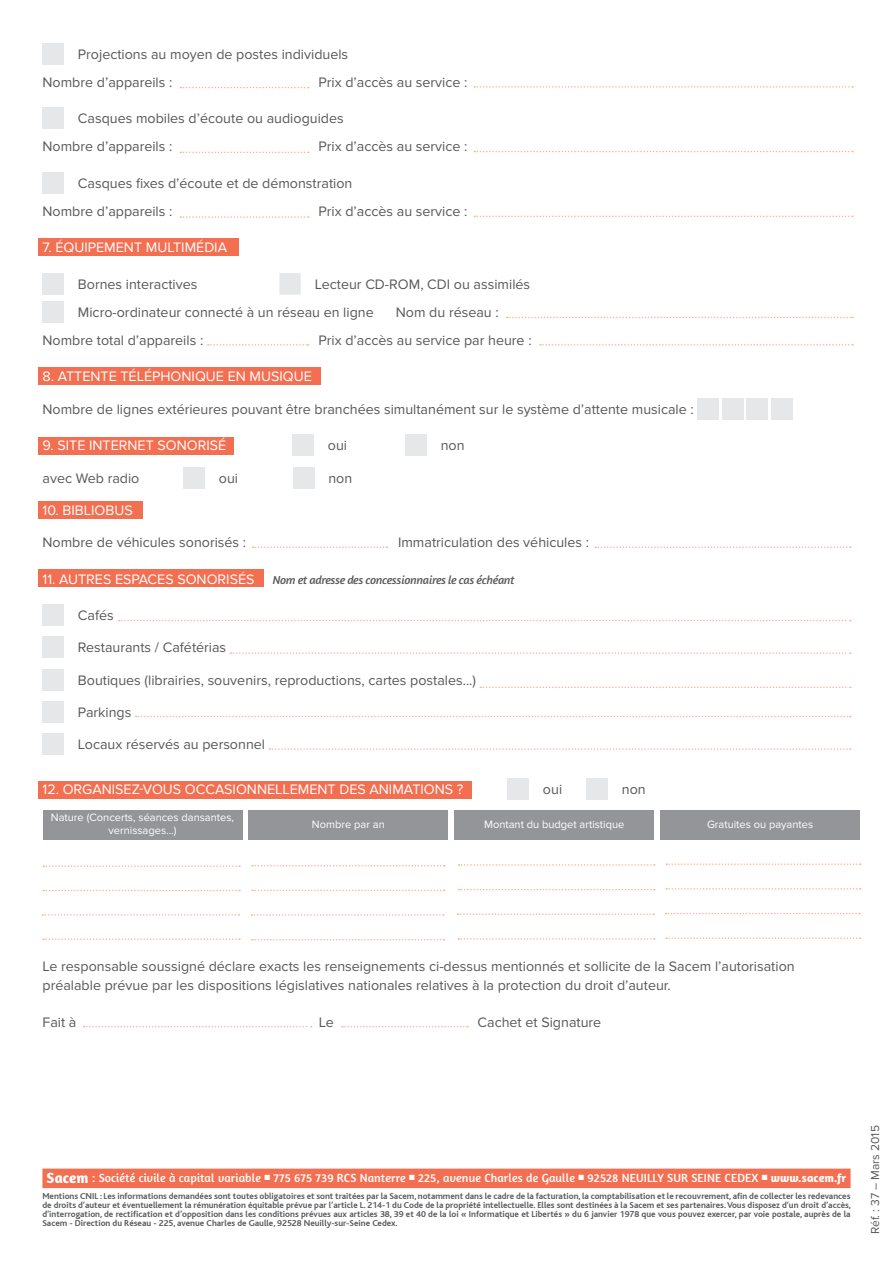
<style>
.page{position:relative;width:893px;height:1263px;background:#fff}
.page>*{position:absolute;margin:0;border:0;box-sizing:border-box;transform-origin:0 0}
.t1{font:14.25px/28px "Proxima Nova";color:#57585a}
.t2{font:14.25px "Proxima Nova";color:#fff}
.t3{font:12px "Amaranth";letter-spacing:.01em;color:#fff}
.t4{font:italic 12px "Amaranth";letter-spacing:-.02em;color:#57585a}
.t5{font:12px "Proxima Nova";color:#57585a}
.t6{font:11.1px/13.4px "Proxima Nova";color:#fff;text-align:center}
.t7{font:700 9px/9px "Bliss";color:#57585a;text-align:justify}
.s1{font-weight:700;font-size:15px}
.s2{font-weight:700}
</style>
<div class="page">
<div style="left:38px;top:239px;width:201px;height:17px;background:#f36f51"></div>
<div style="left:38px;top:781px;width:434px;height:17px;background:#f36f51"></div>
<div style="left:38px;top:569px;width:226px;height:18px;background:#f36f51"></div>
<div style="left:38px;top:501px;width:105px;height:18px;background:#f36f51"></div>
<div style="left:38px;top:437px;width:196px;height:18px;background:#f36f51"></div>
<div style="left:38px;top:367px;width:283px;height:18px;background:#f36f51"></div>
<div style="left:42px;top:1168px;width:808px;height:20px;background:#f36f51"></div>
<svg style="left:119px;top:620px;width:732px;height:1px"></svg>
<svg style="left:230px;top:652px;width:621px;height:2px"></svg>
<svg style="left:480px;top:687px;width:371px;height:1px"></svg>
<svg style="left:136px;top:716px;width:715px;height:1px"></svg>
<svg style="left:269px;top:748px;width:582px;height:2px"></svg>
<svg style="left:342px;top:1026px;width:126px;height:1px"></svg>
<svg style="left:84px;top:1026px;width:228px;height:1px"></svg>
<div style="left:43px;top:810px;width:199px;height:29px;background:#939598"></div>
<div style="left:248px;top:810px;width:200px;height:29px;background:#939598"></div>
<div style="left:454px;top:810px;width:200px;height:29px;background:#939598"></div>
<div style="left:660px;top:810px;width:200px;height:29px;background:#939598"></div>
<svg style="left:43px;top:865px;width:197px;height:2px"></svg>
<svg style="left:252px;top:865px;width:193px;height:1px"></svg>
<svg style="left:458px;top:864px;width:197px;height:2px"></svg>
<svg style="left:666px;top:863px;width:195px;height:2px"></svg>
<svg style="left:43px;top:890px;width:197px;height:1px"></svg>
<svg style="left:252px;top:890px;width:193px;height:1px"></svg>
<svg style="left:458px;top:889px;width:197px;height:1px"></svg>
<svg style="left:666px;top:888px;width:195px;height:2px"></svg>
<svg style="left:43px;top:914px;width:196px;height:2px"></svg>
<svg style="left:251px;top:914px;width:193px;height:2px"></svg>
<svg style="left:458px;top:913px;width:196px;height:2px"></svg>
<svg style="left:665px;top:913px;width:195px;height:1px"></svg>
<svg style="left:43px;top:938px;width:197px;height:2px"></svg>
<svg style="left:252px;top:939px;width:192px;height:1px"></svg>
<svg style="left:458px;top:938px;width:197px;height:2px"></svg>
<svg style="left:666px;top:937px;width:195px;height:2px"></svg>
<svg style="left:595px;top:546px;width:256px;height:2px"></svg>
<svg style="left:253px;top:546px;width:134px;height:2px"></svg>
<svg style="left:180px;top:87px;width:129px;height:1px"></svg>
<svg style="left:474px;top:86px;width:379px;height:2px"></svg>
<svg style="left:180px;top:152px;width:129px;height:1px"></svg>
<svg style="left:474px;top:151px;width:379px;height:1px"></svg>
<svg style="left:180px;top:216px;width:129px;height:2px"></svg>
<svg style="left:474px;top:216px;width:379px;height:1px"></svg>
<svg style="left:208px;top:344px;width:101px;height:2px"></svg>
<svg style="left:540px;top:344px;width:313px;height:2px"></svg>
<div style="left:43px;top:43px;width:21px;height:22px;background:#e6e7e9"></div>
<div style="left:43px;top:108px;width:21px;height:21px;background:#e6e7e9"></div>
<div style="left:43px;top:172px;width:21px;height:22px;background:#e6e7e9"></div>
<div style="left:43px;top:273px;width:21px;height:22px;background:#e6e7e9"></div>
<svg style="left:279px;top:273px;width:22px;height:22px"></svg>
<div style="left:43px;top:301px;width:21px;height:22px;background:#e6e7e9"></div>
<div style="left:697px;top:398px;width:22px;height:21px;background:#e6e7e9"></div>
<div style="left:722px;top:398px;width:21px;height:21px;background:#e6e7e9"></div>
<div style="left:747px;top:398px;width:21px;height:21px;background:#e6e7e9"></div>
<div style="left:771px;top:398px;width:22px;height:21px;background:#e6e7e9"></div>
<div style="left:292px;top:434px;width:22px;height:22px;background:#e6e7e9"></div>
<div style="left:405px;top:434px;width:22px;height:22px;background:#e6e7e9"></div>
<div style="left:184px;top:467px;width:21px;height:21px;background:#e6e7e9"></div>
<div style="left:293px;top:467px;width:21px;height:21px;background:#e6e7e9"></div>
<div style="left:43px;top:604px;width:21px;height:22px;background:#e6e7e9"></div>
<div style="left:43px;top:636px;width:21px;height:22px;background:#e6e7e9"></div>
<div style="left:43px;top:669px;width:21px;height:21px;background:#e6e7e9"></div>
<div style="left:43px;top:701px;width:21px;height:22px;background:#e6e7e9"></div>
<div style="left:43px;top:733px;width:21px;height:22px;background:#e6e7e9"></div>
<div style="left:508px;top:778px;width:21px;height:22px;background:#e6e7e9"></div>
<div style="left:586px;top:778px;width:22px;height:22px;background:#e6e7e9"></div>
<svg style="left:507px;top:317px;width:346px;height:1px"></svg>
<p class="t1" style="left:43px;top:40px;width:307px;text-indent:35px">Projections au moyen de postes individuels<br>Nombre d’appareils :</p>
<p class="t1" style="left:319px;top:68px;width:150px">Prix d’accès au service :</p>
<p class="t1" style="left:43px;top:105px;width:303px;text-indent:35px">Casques mobiles d’écoute ou audioguides<br>Nombre d’appareils :</p>
<p class="t1" style="left:319px;top:133px;width:150px">Prix d’accès au service :</p>
<p class="t1" style="left:43px;top:169px;width:311px;text-indent:35px">Casques fixes d’écoute et de démonstration<br>Nombre d’appareils :</p>
<p class="t1" style="left:319px;top:197px;width:150px">Prix d’accès au service :</p>
<p class="t2" style="left:43px;top:239px;width:186px">7. ÉQUIPEMENT MULTIMÉDIA</p>
<p class="t1" style="left:78px;top:270px;width:121px">Bornes interactives</p>
<p class="t1" style="left:78px;top:270px;width:454px;text-indent:237px">Lecteur CD-ROM, CDI ou assimilés<br>Micro-ordinateur connecté à un réseau en ligne</p>
<p class="t1" style="left:396px;top:298px;width:104px">Nom du réseau :</p>
<p class="t1" style="left:43px;top:326px;width:162px">Nombre total d’appareils :</p>
<p class="t1" style="left:319px;top:326px;width:215px">Prix d’accès au service par heure :</p>
<p class="t2" style="left:43px;top:369px;width:271px">8. ATTENTE TÉLÉPHONIQUE EN MUSIQUE</p>
<p class="t1" style="left:43px;top:395px;width:653px">Nombre de lignes extérieures pouvant être branchées simultanément sur le système d’attente musicale :</p>
<p class="t2" style="left:43px;top:437px;width:185px">9. SITE INTERNET SONORISÉ</p>
<p class="t1" style="left:328px;top:432px;width:21px">oui</p>
<p class="t1" style="left:441px;top:432px;width:25px">non</p>
<p class="t1" style="left:43px;top:464px;width:98px">avec Web radio</p>
<p class="t1" style="left:219px;top:464px;width:21px">oui</p>
<p class="t1" style="left:328px;top:464px;width:25px">non</p>
<p class="t2" style="left:43px;top:502px;width:92px">10. BIBLIOBUS</p>
<p class="t1" style="left:43px;top:528px;width:205px">Nombre de véhicules sonorisés :</p>
<p class="t1" style="left:398px;top:528px;width:193px">Immatriculation des véhicules :</p>
<p class="t2" style="left:43px;top:571px;width:213px">11. AUTRES ESPACES SONORISÉS</p>
<p class="t4" style="left:273px;top:572px;width:243px">Nom et adresse des concessionnaires le cas échéant</p>
<p class="t1" style="left:78px;top:601px;width:37px">Cafés</p>
<p class="t1" style="left:78px;top:634px;width:150px">Restaurants / Cafétérias</p>
<p class="t1" style="left:78px;top:666px;width:400px">Boutiques (librairies, souvenirs, reproductions, cartes postales...)</p>
<p class="t1" style="left:78px;top:698px;width:55px">Parkings</p>
<p class="t1" style="left:78px;top:730px;width:189px">Locaux réservés au personnel</p>
<p class="t2" style="left:43px;top:781px;width:422px">12. ORGANISEZ-VOUS OCCASIONNELLEMENT DES ANIMATIONS ?</p>
<p class="t1" style="left:543px;top:775px;width:21px">oui</p>
<p class="t1" style="left:622px;top:775px;width:25px">non</p>
<p class="t6" style="left:51px;top:811px;width:185px">Nature (Concerts, séances dansantes, vernissages...)</p>
<p class="t6" style="left:312px;top:817px;width:74px">Nombre par an</p>
<p class="t6" style="left:484px;top:817px;width:142px">Montant du budget artistique</p>
<p class="t6" style="left:707px;top:817px;width:108px">Gratuites ou payantes</p>
<p class="t1" style="left:43px;top:956px;width:754px;line-height:19.5px">Le responsable soussigné déclare exacts les renseignements ci-dessus mentionnés et sollicite de la Sacem l’autorisation préalable prévue par les dispositions législatives nationales relatives à la protection du droit d’auteur.</p>
<p class="t1" style="left:43px;top:1008px;width:35px">Fait à</p>
<p class="t1" style="left:319px;top:1008px;width:16px">Le</p>
<p class="t1" style="left:478px;top:1008px;width:125px">Cachet et Signature</p>
<p class="t3" style="left:47px;top:1171px;width:801px"><span class="s1">Sacem</span> : Société civile à capital variable ■ 775 675 739 RCS Nanterre ■ 225, avenue Charles de Gaulle ■ 92528 NEUILLY SUR SEINE CEDEX ■ <span class="s2">www.sacem.fr</span></p>
<p class="t7" style="left:42px;top:1192px;width:810px">Mentions CNIL : Les informations demandées sont toutes obligatoires et sont traitées par la Sacem, notamment dans le cadre de la facturation, la comptabilisation et le recouvrement, afin de collecter les redevances de droits d’auteur et éventuellement la rémunération équitable prévue par l’article L. 214-1 du Code de la propriété intellectuelle. Elles sont destinées à la Sacem et ses partenaires. Vous disposez d’un droit d’accès, d’interrogation, de rectification et d’opposition dans les conditions prévues aux articles 38, 39 et 40 de la loi « Informatique et Libertés » du 6 janvier 1978 que vous pouvez exercer, par voie postale, auprès de la Sacem - Direction du Réseau - 225, avenue Charles de Gaulle, 92528 Neuilly-sur-Seine Cedex.</p>
<p class="t5" style="left:868px;top:1234px;width:110px;rotate:-90deg">Réf. : 37 – Mars 2015</p>
</div>
